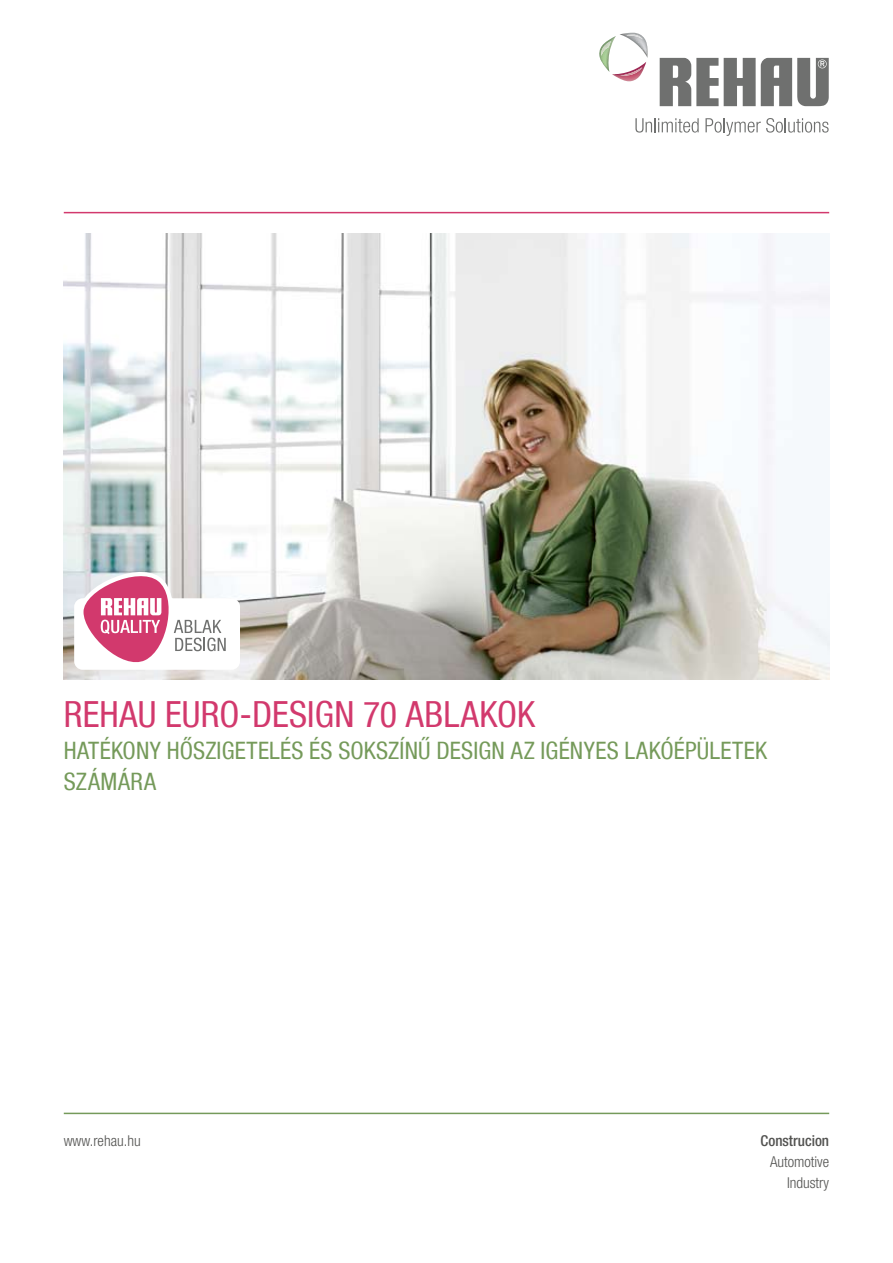
<style>
.page{position:relative;width:893px;height:1263px;background:#fff}
.page>*{position:absolute;margin:0;border:0;box-sizing:border-box;transform-origin:0 0}
.t1{font:condensed 36px "Helvetica Neue LT Com";letter-spacing:.005em;color:#d2396d}
.t2{font:condensed 24px/31.5px "Helvetica Neue LT Com";letter-spacing:.01em;color:#759a5a}
.t3{font:300 condensed 15px/21px "Helvetica Neue LT Com";color:#525250;text-align:right}
.t4{font:500 condensed 15px "Helvetica Neue LT Com";color:#525250}
</style>
<div class="page">
<hr style="left:64px;top:212px;width:765px;height:1px;background:#d2396d">
<hr style="left:64px;top:1113px;width:765px;height:1px;background:#759a5a">
<svg style="left:635px;top:118px;width:64px;height:15px"></svg>
<svg style="left:705px;top:118px;width:124px;height:18px"></svg>
<svg style="left:660px;top:58px;width:169px;height:48px"></svg>
<svg style="left:599px;top:33px;width:49px;height:48px"></svg>
<img style="left:601px;top:41px;width:10px;height:15px">
<img style="left:620px;top:67px;width:22px;height:9px">
<img style="left:626px;top:35px;width:17px;height:4px">
<img style="left:64px;top:234px;width:765px;height:446px">
<svg style="left:74px;top:566px;width:166px;height:105px"></svg>
<h1 class="t1" style="left:64px;top:693px;width:473px">REHAU EURO-DESIGN 70 ABLAKOK</h1>
<p class="t2" style="left:64px;top:734px;width:705px">HATÉKONY HŐSZIGETELÉS ÉS SOKSZÍNŰ DESIGN AZ IGÉNYES LAKÓÉPÜLETEK<br>SZÁMÁRA</p>
<p class="t3" style="left:64px;top:1130px;width:78px">www.rehau.hu</p>
<p class="t4" style="left:761px;top:1132px;width:70px">Construcion</p>
<p class="t3" style="left:770px;top:1151px;width:61px">Automotive<br>Industry</p>
</div>
